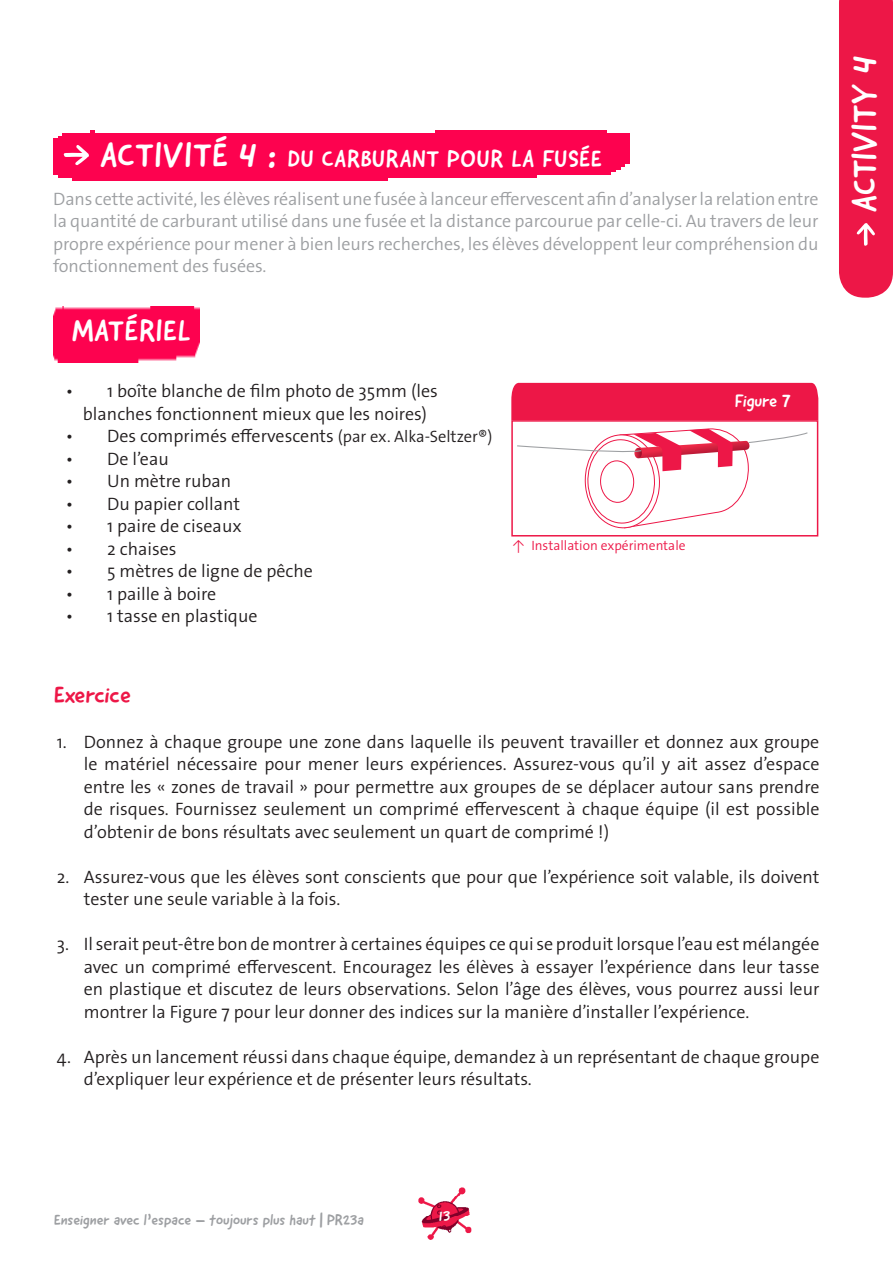
<style>
.page{position:relative;width:893px;height:1263px;background:#fff}
.page>*{position:absolute;margin:0;border:0;box-sizing:border-box;transform-origin:0 0}
.t1{font:34.5px "Good Dog New";letter-spacing:.015em;color:#fff}
.t2{font:30px "Good Dog New";letter-spacing:.03em;color:#fff}
.t3{font:24px "Good Dog New";letter-spacing:.03em;color:#fff}
.Text{font:24px "Good Dog New";color:#ed1747}
.t4{font:300 18px/22.5px "The Sans Os F";color:#231f20;text-align:justify}
.Activity_intro_text{font:300 18px/22.5px "The Sans Os F";letter-spacing:-.005em;color:#9d9fa2;text-align:justify}
.t5{font:18px "Good Dog New";color:#fff}
.t6{font:15px "Good Dog New";color:#9d9fa2}
.t7{font:15px "Good Dog New";color:#fff}
.t8{font:300 13.5px "The Sans Os F";color:#ed1747}
.s1{font-size:34.5px}
.s2{font-size:16.5px}
</style>
<div class="page">
<img style="left:418px;top:1187px;width:54px;height:53px">
<div style="left:839px;top:0;width:54px;height:298px;background:#ed1747"></div>
<img style="left:53px;top:306px;width:146px;height:56px">
<div style="left:53px;top:131px;width:576px;height:49px;background:#fd024f"></div>
<svg style="left:64px;top:145px;width:25px;height:20px"></svg>
<div style="left:511px;top:383px;width:307px;height:37px;background:#ed1747"></div>
<svg style="left:517px;top:428px;width:291px;height:101px"></svg>
<div style="left:511px;top:420px;width:307px;height:116px;border:2px solid #ed1747"></div>
<p class="t3" style="left:100px;top:143px;width:503px"><span class="s1">ACTIVITÉ 4 :</span> DU CARBURANT POUR LA FUSÉE</p>
<p class="Activity_intro_text" style="left:53px;top:187px;width:767px">Dans cette activité, les élèves réalisent une fusée à lanceur effervescent afin d’analyser la relation entre</p>
<p class="Activity_intro_text" style="left:53px;top:210px;width:767px">la quantité de carburant utilisé dans une fusée et la distance parcourue par celle-ci. Au travers de leur propre expérience pour mener à bien leurs recherches, les élèves développent leur compréhension du fonctionnement des fusées.</p>
<p class="t2" style="left:72px;top:311px;width:120px">MATÉRIEL</p>
<p class="t4" style="left:66px;top:380px;width:374px;text-align:center">• 1 boîte blanche de film photo de 35mm (les blanches fonctionnent mieux que les noires)</p>
<p class="t4" style="left:66px;top:425px;width:428px">• Des comprimés effervescents <span class="s2">(par ex. Alka-Seltzer®)</span></p>
<p class="t4" style="left:66px;top:448px;width:104px">• De l’eau</p>
<p class="t4" style="left:66px;top:470px;width:167px">• Un mètre ruban</p>
<p class="t4" style="left:66px;top:493px;width:176px">• Du papier collant</p>
<p class="t4" style="left:66px;top:515px;width:177px">• 1 paire de ciseaux</p>
<p class="t4" style="left:66px;top:538px;width:112px">• 2 chaises</p>
<p class="t4" style="left:66px;top:560px;width:249px">• 5 mètres de ligne de pêche</p>
<p class="t4" style="left:66px;top:583px;width:152px">• 1 paille à boire</p>
<p class="t4" style="left:66px;top:605px;width:193px">• 1 tasse en plastique</p>
<p class="t8" style="left:512px;top:537px;width:175px">↑ Installation expérimentale</p>
<p class="t5" style="left:735px;top:390px;width:57px">Figure 7</p>
<p class="Text" style="left:54px;top:679px;width:78px">Exercice</p>
<p class="t4" style="left:84px;top:731px;width:737px;text-indent:-27px">1. Donnez à chaque groupe une zone dans laquelle ils peuvent travailler et donnez aux groupe le matériel nécessaire pour mener leurs expériences. Assurez-vous qu’il y ait assez d’espace entre les « zones de travail » pour permettre aux groupes de se déplacer autour sans prendre de risques. Fournissez seulement un comprimé effervescent à chaque équipe (il est possible d’obtenir de bons résultats avec seulement un quart de comprimé !)</p>
<p class="t4" style="left:84px;top:866px;width:737px;text-indent:-27px">2. Assurez-vous que les élèves sont conscients que pour que l’expérience soit valable, ils doivent tester une seule variable à la fois.</p>
<p class="t4" style="left:84px;top:933px;width:737px;text-indent:-27px">3. Il serait peut-être bon de montrer à certaines équipes ce qui se produit lorsque l’eau est mélangée avec un comprimé effervescent. Encouragez les élèves à essayer l’expérience dans leur tasse en plastique et discutez de leurs observations. Selon l’âge des élèves, vous pourrez aussi leur montrer la Figure 7 pour leur donner des indices sur la manière d’installer l’expérience.</p>
<p class="t4" style="left:84px;top:1046px;width:737px;text-indent:-27px">4. Après un lancement réussi dans chaque équipe, demandez à un représentant de chaque groupe d’expliquer leur expérience et de présenter leurs résultats.</p>
<p class="t1" style="left:842px;top:212px;width:158px;rotate:-90deg">ACTIVITY 4</p>
<p class="t6" style="left:54px;top:1210px;width:311px">Enseigner avec l’espace – toujours plus haut | PR23a</p>
<p class="t7" style="left:439px;top:1206px;width:13px">13</p>
</div>
